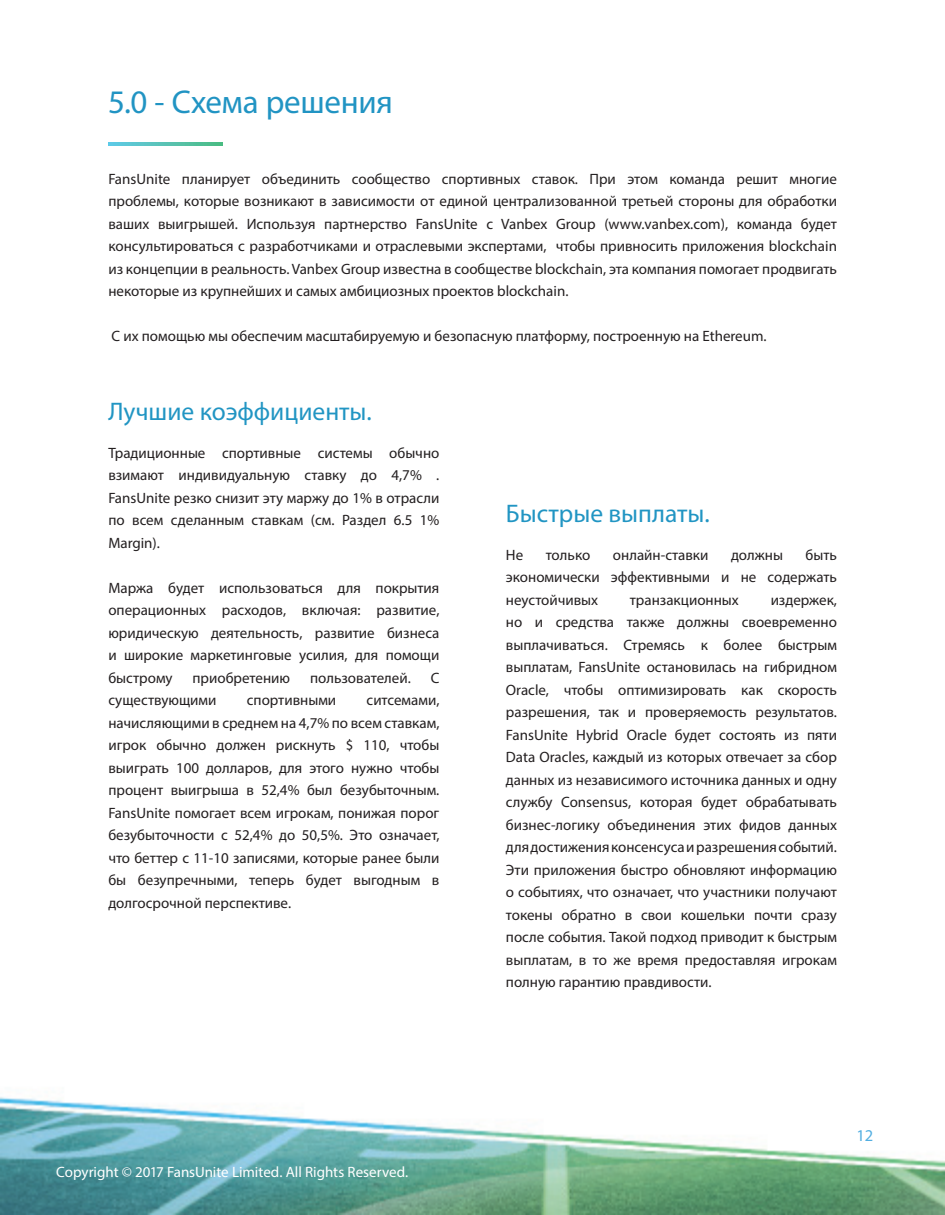
<style>
.page{position:relative;width:945px;height:1215px;background:#fff}
.page>*{position:absolute;margin:0;border:0;box-sizing:border-box;transform-origin:0 0}
.t1{font:33px "Myriad Pro";letter-spacing:-.005em;color:#2194c3}
.t2{font:25.5px "Myriad Pro";color:#2195c3}
.t3{font:16.5px "Myriad Pro";color:#52aee1}
.t4{font:15px/22.5px "Myriad Pro";color:#231f20;text-align:justify}
.t5{font:15px "Myriad Pro";color:#fff}
</style>
<div class="page">
<img style="left:0;top:142px;width:945px;height:1073px">
<svg style="left:108px;top:143px;width:115px;height:3px"></svg>
<p class="t1" style="left:108px;top:82px;width:286px">5.0 - Схема решения</p>
<p class="t4" style="left:108px;top:167px;width:730px">FansUnite планирует объединить сообщество спортивных ставок. При этом команда решит многие проблемы, которые возникают в зависимости от единой централизованной третьей стороны для обработки ваших выигрышей. Используя партнерство FansUnite с Vanbex Group (www.vanbex.com), команда будет консультироваться с разработчиками и отраслевыми экспертами, чтобы привносить приложения blockchain из концепции в реальность. Vanbex Group известна в сообществе blockchain, эта компания помогает продвигать некоторые из крупнейших и самых амбициозных проектов blockchain.</p>
<p class="t4" style="left:112px;top:325px;width:657px">С их помощью мы обеспечим масштабируемую и безопасную платформу, построенную на Ethereum.</p>
<p class="t2" style="left:108px;top:396px;width:265px">Лучшие коэффициенты.</p>
<p class="t4" style="left:108px;top:441px;width:333px">Традиционные спортивные системы обычно взимают индивидуальную ставку до 4,7% .<br>FansUnite резко снизит эту маржу до 1% в отрасли по всем сделанным ставкам (см. Раздел 6.5 1% Margin).</p>
<p class="t4" style="left:108px;top:576px;width:333px">Маржа будет использоваться для покрытия операционных расходов, включая: развитие, юридическую деятельность, развитие бизнеса и широкие маркетинговые усилия, для помощи быстрому</p>
<p class="t4" style="left:193px;top:666px;width:99px">приобретению</p>
<p class="t4" style="left:310px;top:666px;width:102px">пользователей.</p>
<p class="t4" style="left:431px;top:666px;width:10px">С</p>
<p class="t4" style="left:108px;top:689px;width:110px">существующими</p>
<p class="t4" style="left:247px;top:689px;width:91px">спортивными</p>
<p class="t4" style="left:108px;top:689px;width:333px;text-indent:258px">ситсемами, начисляющими в среднем на 4,7% по всем ставкам, игрок обычно должен рискнуть $ 110, чтобы выиграть 100 долларов, для этого нужно чтобы процент выигрыша в 52,4% был безубыточным.<br>FansUnite помогает всем игрокам, понижая порог безубыточности с 52,4% до 50,5%. Это означает, что беттер с 11-10 записями, которые ранее были бы безупречными, теперь будет выгодным в долгосрочной перспективе.</p>
<p class="t2" style="left:506px;top:498px;width:205px">Быстрые выплаты.</p>
<p class="t4" style="left:506px;top:543px;width:19px">Не</p>
<p class="t4" style="left:546px;top:543px;width:46px">только</p>
<p class="t4" style="left:613px;top:543px;width:97px">онлайн-ставки</p>
<p class="t4" style="left:731px;top:543px;width:53px">должны</p>
<p class="t4" style="left:506px;top:543px;width:333px;text-indent:300px">быть экономически эффективными и не содержать неустойчивых</p>
<p class="t4" style="left:506px;top:588px;width:333px;text-indent:265px">издержек, но и средства также должны своевременно выплачиваться. Стремясь к более быстрым выплатам, FansUnite остановилась на гибридном Oracle, чтобы оптимизировать как скорость разрешения, так и проверяемость результатов.<br>FansUnite Hybrid Oracle будет состоять из пяти Data Oracles, каждый из которых отвечает за сбор данных из независимого источника данных и одну службу Consensus, которая будет обрабатывать бизнес-логику объединения этих фидов данных для достижения консенсуса и разрешения событий.<br>Эти приложения быстро обновляют информацию о событиях, что означает, что участники получают токены обратно в свои кошельки почти сразу после события. Такой подход приводит к быстрым выплатам, в то же время предоставляя игрокам полную гарантию правдивости.</p>
<p class="t4" style="left:630px;top:588px;width:110px">транзакционных</p>
<p class="t5" style="left:56px;top:1163px;width:354px">Copyright © 2017 FansUnite Limited. All Rights Reserved.</p>
<p class="t3" style="left:856px;top:1125px;width:18px">12</p>
</div>
